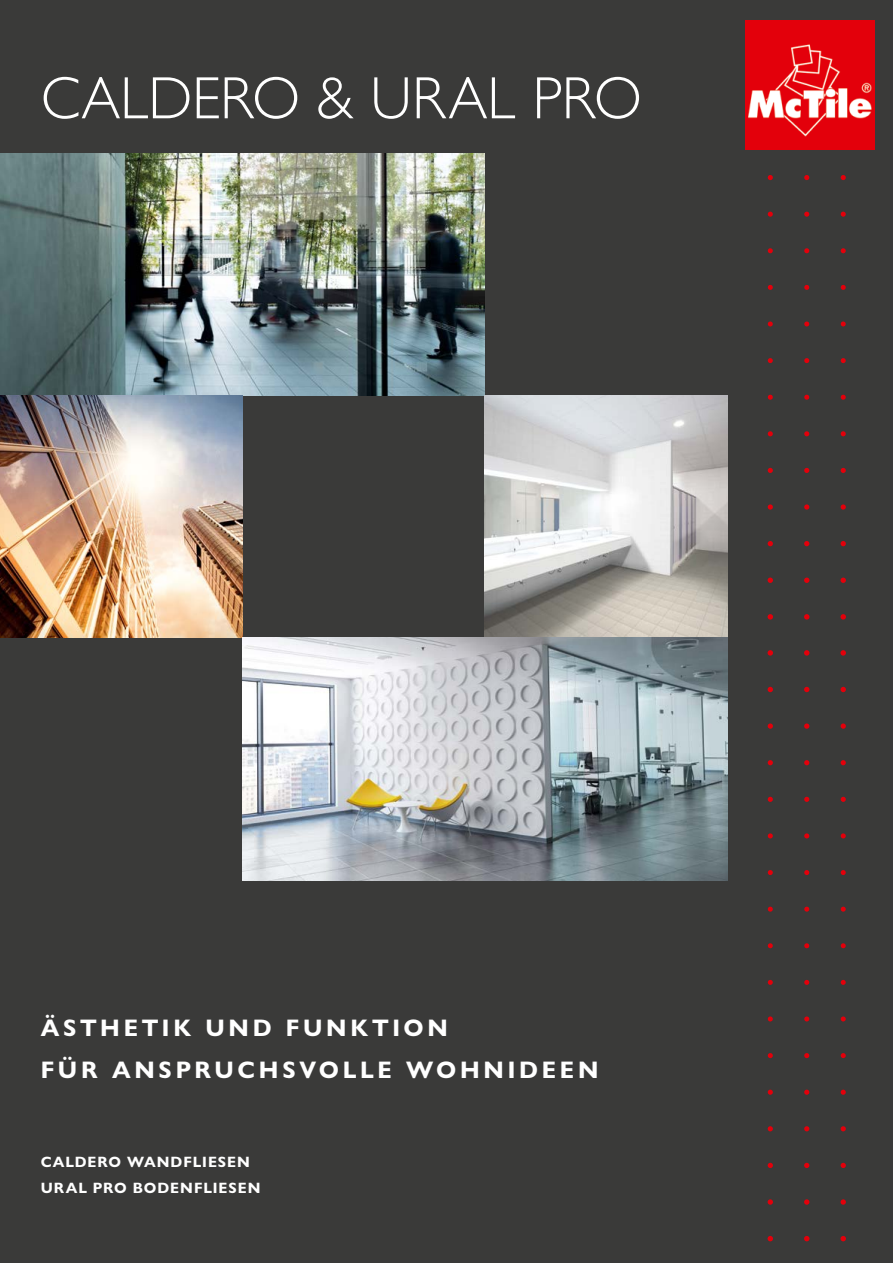
<style>
.page{position:relative;width:893px;height:1263px;background:#3a3a39}
.page>*{position:absolute;margin:0;border:0;box-sizing:border-box;transform-origin:0 0}
.t1{font:300 60px "Gill Sans Nova";letter-spacing:-.005em;color:#fff}
.t2{font:700 24px/42px "Gill Sans Nova";letter-spacing:.155em;color:#fff}
.t3{font:700 15px/26.8px "Gill Sans Nova";letter-spacing:.065em;color:#fff}
</style>
<div class="page">
<img style="left:0;top:153px;width:485px;height:242px">
<img style="left:485px;top:395px;width:242px;height:243px">
<img style="left:0;top:395px;width:243px;height:243px">
<img style="left:243px;top:638px;width:484px;height:242px">
<svg style="left:840px;top:175px;width:6px;height:5px"></svg>
<svg style="left:841px;top:211px;width:5px;height:6px"></svg>
<svg style="left:840px;top:248px;width:6px;height:5px"></svg>
<svg style="left:840px;top:285px;width:6px;height:5px"></svg>
<svg style="left:840px;top:321px;width:6px;height:5px"></svg>
<svg style="left:841px;top:358px;width:5px;height:5px"></svg>
<svg style="left:840px;top:394px;width:6px;height:6px"></svg>
<svg style="left:840px;top:431px;width:6px;height:5px"></svg>
<svg style="left:840px;top:467px;width:6px;height:6px"></svg>
<svg style="left:840px;top:504px;width:6px;height:6px"></svg>
<svg style="left:840px;top:541px;width:6px;height:5px"></svg>
<svg style="left:840px;top:577px;width:6px;height:6px"></svg>
<svg style="left:840px;top:614px;width:6px;height:6px"></svg>
<svg style="left:804px;top:175px;width:6px;height:5px"></svg>
<svg style="left:804px;top:211px;width:5px;height:6px"></svg>
<svg style="left:804px;top:248px;width:6px;height:5px"></svg>
<svg style="left:804px;top:285px;width:6px;height:5px"></svg>
<svg style="left:804px;top:321px;width:5px;height:5px"></svg>
<svg style="left:804px;top:358px;width:5px;height:5px"></svg>
<svg style="left:804px;top:394px;width:6px;height:6px"></svg>
<svg style="left:804px;top:431px;width:6px;height:5px"></svg>
<svg style="left:804px;top:468px;width:6px;height:5px"></svg>
<svg style="left:804px;top:504px;width:5px;height:6px"></svg>
<svg style="left:804px;top:541px;width:6px;height:5px"></svg>
<svg style="left:804px;top:577px;width:5px;height:6px"></svg>
<svg style="left:804px;top:614px;width:5px;height:6px"></svg>
<svg style="left:767px;top:175px;width:6px;height:5px"></svg>
<svg style="left:768px;top:212px;width:5px;height:5px"></svg>
<svg style="left:767px;top:248px;width:6px;height:5px"></svg>
<svg style="left:767px;top:285px;width:6px;height:5px"></svg>
<svg style="left:768px;top:321px;width:5px;height:5px"></svg>
<svg style="left:768px;top:358px;width:5px;height:5px"></svg>
<svg style="left:767px;top:395px;width:6px;height:5px"></svg>
<svg style="left:767px;top:431px;width:6px;height:5px"></svg>
<svg style="left:768px;top:468px;width:5px;height:5px"></svg>
<svg style="left:767px;top:504px;width:6px;height:6px"></svg>
<svg style="left:767px;top:541px;width:6px;height:5px"></svg>
<svg style="left:767px;top:577px;width:6px;height:6px"></svg>
<svg style="left:768px;top:614px;width:5px;height:6px"></svg>
<svg style="left:840px;top:650px;width:6px;height:6px"></svg>
<svg style="left:840px;top:687px;width:6px;height:5px"></svg>
<svg style="left:840px;top:723px;width:6px;height:6px"></svg>
<svg style="left:840px;top:760px;width:6px;height:5px"></svg>
<svg style="left:840px;top:797px;width:6px;height:5px"></svg>
<svg style="left:840px;top:833px;width:6px;height:5px"></svg>
<svg style="left:840px;top:870px;width:6px;height:5px"></svg>
<svg style="left:841px;top:906px;width:5px;height:6px"></svg>
<svg style="left:840px;top:943px;width:6px;height:5px"></svg>
<svg style="left:841px;top:980px;width:5px;height:5px"></svg>
<svg style="left:840px;top:1016px;width:6px;height:5px"></svg>
<svg style="left:841px;top:1053px;width:5px;height:5px"></svg>
<svg style="left:841px;top:1089px;width:5px;height:6px"></svg>
<svg style="left:840px;top:1126px;width:6px;height:5px"></svg>
<svg style="left:840px;top:1162px;width:6px;height:6px"></svg>
<svg style="left:840px;top:1199px;width:6px;height:6px"></svg>
<svg style="left:840px;top:1236px;width:6px;height:5px"></svg>
<svg style="left:804px;top:650px;width:5px;height:6px"></svg>
<svg style="left:804px;top:687px;width:5px;height:5px"></svg>
<svg style="left:804px;top:723px;width:6px;height:6px"></svg>
<svg style="left:804px;top:760px;width:5px;height:5px"></svg>
<svg style="left:804px;top:796px;width:5px;height:6px"></svg>
<svg style="left:804px;top:833px;width:5px;height:5px"></svg>
<svg style="left:804px;top:870px;width:6px;height:5px"></svg>
<svg style="left:804px;top:906px;width:5px;height:6px"></svg>
<svg style="left:804px;top:943px;width:5px;height:5px"></svg>
<svg style="left:804px;top:980px;width:5px;height:5px"></svg>
<svg style="left:804px;top:1016px;width:6px;height:5px"></svg>
<svg style="left:804px;top:1053px;width:6px;height:5px"></svg>
<svg style="left:804px;top:1089px;width:6px;height:6px"></svg>
<svg style="left:804px;top:1126px;width:5px;height:5px"></svg>
<svg style="left:804px;top:1162px;width:6px;height:6px"></svg>
<svg style="left:804px;top:1199px;width:5px;height:6px"></svg>
<svg style="left:804px;top:1236px;width:5px;height:5px"></svg>
<svg style="left:768px;top:650px;width:5px;height:6px"></svg>
<svg style="left:767px;top:687px;width:6px;height:5px"></svg>
<svg style="left:767px;top:723px;width:6px;height:6px"></svg>
<svg style="left:767px;top:760px;width:6px;height:5px"></svg>
<svg style="left:767px;top:796px;width:6px;height:6px"></svg>
<svg style="left:767px;top:833px;width:6px;height:5px"></svg>
<svg style="left:767px;top:870px;width:6px;height:5px"></svg>
<svg style="left:768px;top:906px;width:5px;height:6px"></svg>
<svg style="left:768px;top:943px;width:5px;height:5px"></svg>
<svg style="left:768px;top:980px;width:5px;height:5px"></svg>
<svg style="left:767px;top:1016px;width:6px;height:5px"></svg>
<svg style="left:768px;top:1053px;width:5px;height:5px"></svg>
<svg style="left:768px;top:1089px;width:5px;height:6px"></svg>
<svg style="left:767px;top:1126px;width:6px;height:5px"></svg>
<svg style="left:767px;top:1162px;width:6px;height:6px"></svg>
<svg style="left:767px;top:1199px;width:6px;height:6px"></svg>
<svg style="left:768px;top:1236px;width:5px;height:5px"></svg>
<img style="left:746px;top:21px;width:128px;height:128px">
<h1 class="t1" style="left:41px;top:61px;width:603px">CALDERO &amp; URAL PRO</h1>
<p class="t2" style="left:41px;top:1007px;width:559px">ÄSTHETIK UND FUNKTION<br>FÜR ANSPRUCHSVOLLE WOHNIDEEN</p>
<p class="t3" style="left:41px;top:1148px;width:221px">CALDERO WANDFLIESEN<br>URAL PRO BODENFLIESEN</p>
</div>
